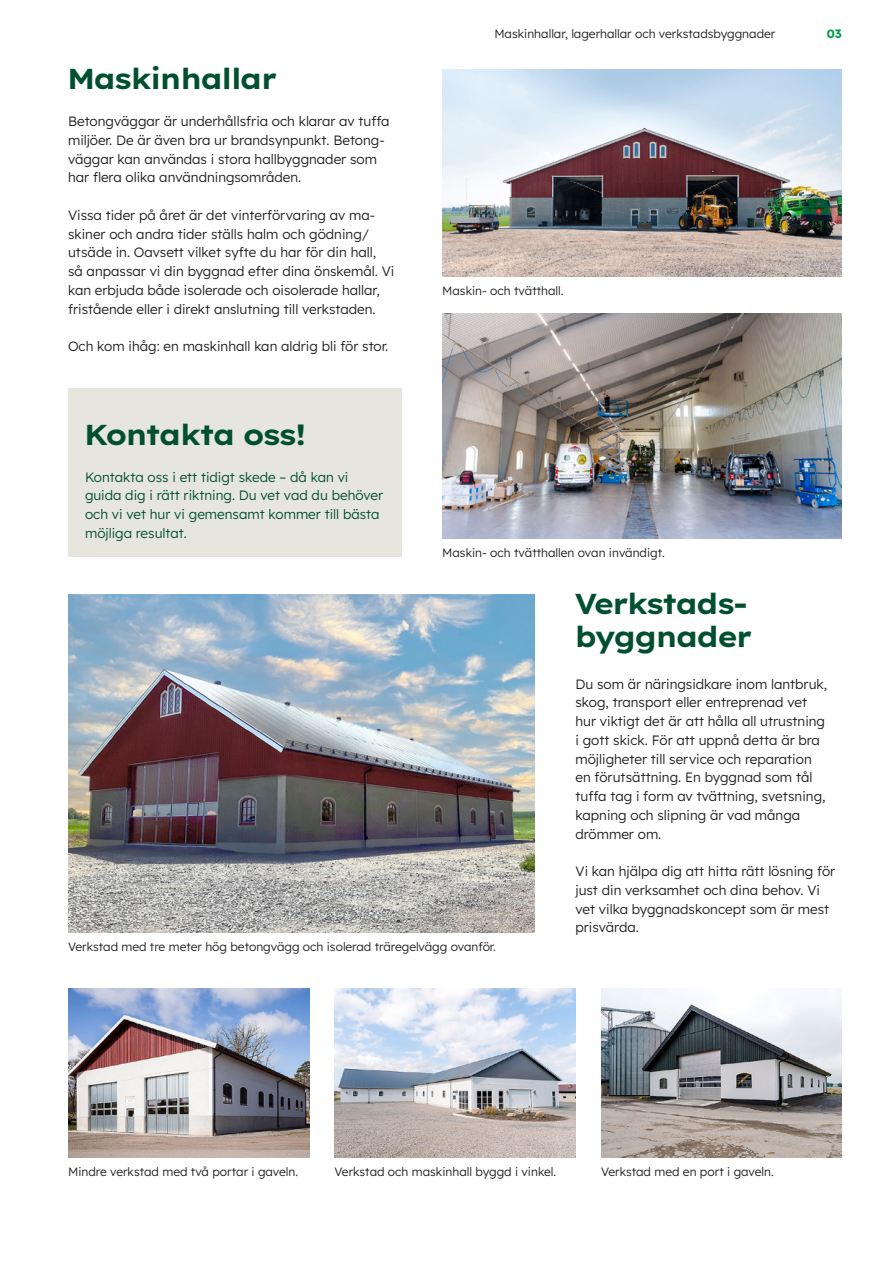
<style>
.page{position:relative;width:893px;height:1263px;background:#fff}
.page>*{position:absolute;margin:0;border:0;box-sizing:border-box;transform-origin:0 0}
.t1{font:700 28.8px/33.2px "Lexend Exa HM";color:#004f2f}
.t2{font:300 13.5px/18.8px "Lexend";color:#231f20}
.t3{font:300 13.5px/18.8px "Lexend";color:#004f2f}
.t4{font:300 12px "Lexend";color:#231f20}
.t5{font:700 12px "Lexend";color:#009d48}
</style>
<div class="page">
<img style="left:442px;top:70px;width:400px;height:206px">
<div style="left:68px;top:389px;width:333px;height:168px;background:#e7e6de"></div>
<img style="left:442px;top:314px;width:400px;height:225px">
<img style="left:68px;top:595px;width:466px;height:337px">
<img style="left:68px;top:989px;width:241px;height:168px">
<img style="left:601px;top:989px;width:241px;height:168px">
<img style="left:334px;top:989px;width:241px;height:168px">
<h1 class="t1" style="left:68px;top:60px;width:210px">Maskinhallar</h1>
<p class="t2" style="left:68px;top:111px;width:323px">Betongväggar är underhållsfria och klarar av tuffa miljöer. De är även bra ur brandsynpunkt. Betong&shy;väggar kan användas i stora hallbyggnader som har flera olika användningsområden.</p>
<p class="t2" style="left:68px;top:205px;width:328px">Vissa tider på året är det vinterförvaring av ma&shy;skiner och andra tider ställs halm och gödning/ utsäde in. Oavsett vilket syfte du har för din hall, så anpassar vi din byggnad efter dina önskemål. Vi kan erbjuda både isolerade och oisolerade hallar, fristående eller i direkt anslutning till verkstaden.</p>
<p class="t2" style="left:68px;top:336px;width:322px">Och kom ihåg: en maskinhall kan aldrig bli för stor.</p>
<h1 class="t1" style="left:85px;top:416px;width:222px">Kontakta oss!</h1>
<p class="t3" style="left:85px;top:467px;width:300px">Kontakta oss i ett tidigt skede – då kan vi guida dig i rätt riktning. Du vet vad du behöver och vi vet hur vi gemensamt kommer till bästa möjliga resultat.</p>
<p class="t4" style="left:494px;top:25px;width:282px">Maskinhallar, lagerhallar och verkstadsbyggnader</p>
<p class="t5" style="left:827px;top:25px;width:17px">03</p>
<p class="t4" style="left:442px;top:282px;width:123px">Maskin- och tvätthall.</p>
<p class="t4" style="left:442px;top:544px;width:224px">Maskin- och tvätthallen ovan invändigt.</p>
<h1 class="t1" style="left:575px;top:585px;width:178px">Verkstads&shy;byggnader</h1>
<p class="t2" style="left:575px;top:674px;width:253px">Du som är näringsidkare inom lantbruk, skog, transport eller entreprenad vet hur viktigt det är att hålla all utrustning i gott skick. För att uppnå detta är bra möjligheter till service och reparation en förutsättning. En byggnad som tål tuffa tag i form av tvättning, svetsning, kapning och slipning är vad många drömmer om.</p>
<p class="t2" style="left:575px;top:861px;width:261px">Vi kan hjälpa dig att hitta rätt lösning för just din verksamhet och dina behov. Vi vet vilka byggnadskoncept som är mest prisvärda.</p>
<p class="t4" style="left:68px;top:938px;width:429px">Verkstad med tre meter hög betongvägg och isolerad träregelvägg ovanför.</p>
<p class="t4" style="left:68px;top:1163px;width:232px">Mindre verkstad med två portar i gaveln.</p>
<p class="t4" style="left:334px;top:1163px;width:223px">Verkstad och maskinhall byggd i vinkel.</p>
<p class="t4" style="left:601px;top:1163px;width:174px">Verkstad med en port i gaveln.</p>
</div>
